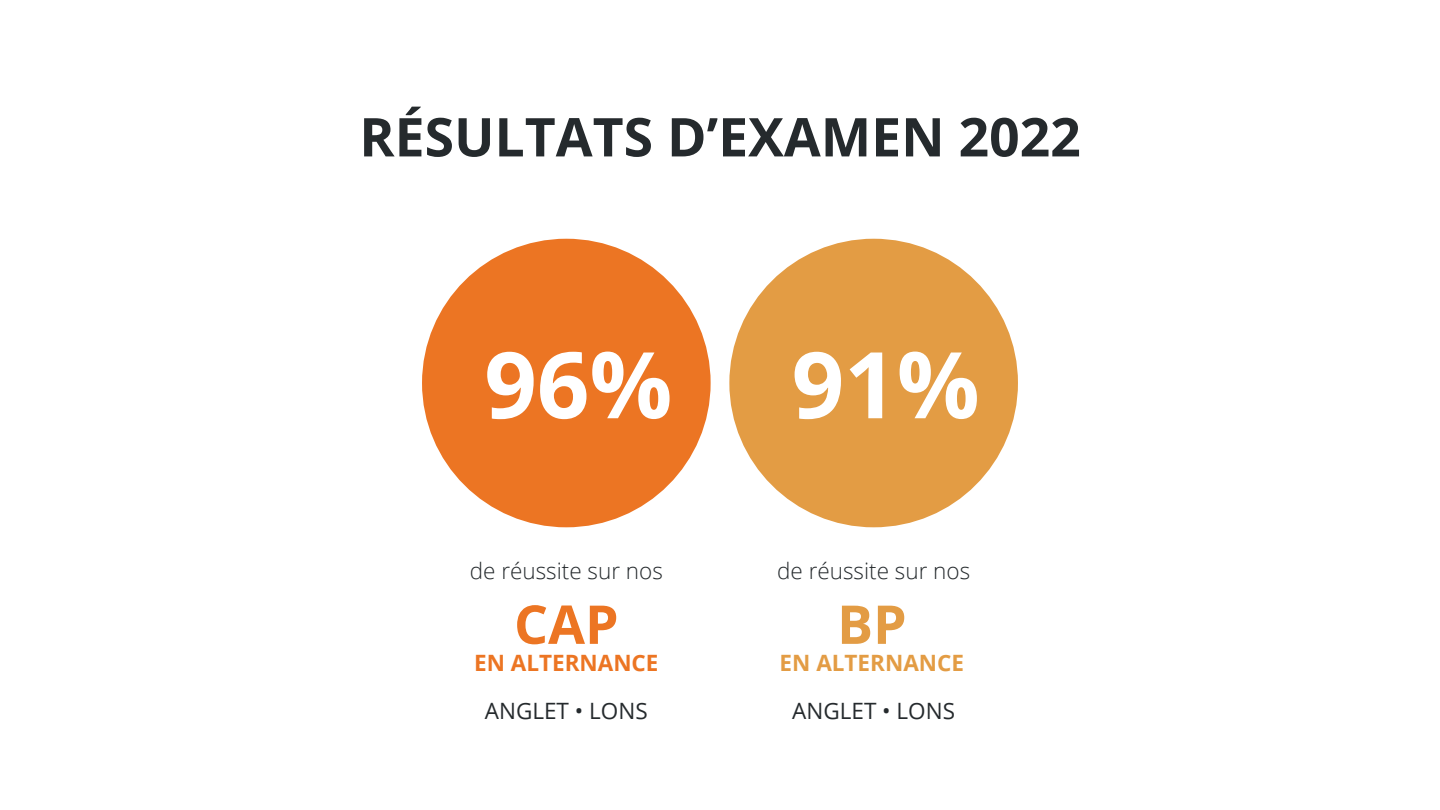
<style>
.page{position:relative;width:1440px;height:810px;background:#fff}
.page>*{position:absolute;margin:0;border:0;box-sizing:border-box;transform-origin:0 0}
.t1{font:700 92.1px "Open Sans";color:#fff}
.t2{font:700 53.47px "Open Sans";color:#252a2d}
.t3{font:700 53.47px "Open Sans";color:#ec7523}
.t4{font:700 53.47px "Open Sans";color:#e39c44}
.t5{font:300 22.5px "Open Sans";color:#252a2d}
.t6{font:22.5px "Open Sans";color:#252a2d}
.t7{font:700 22.5px "Open Sans";color:#ec7523}
.t8{font:700 22.5px "Open Sans";color:#e39c44}
</style>
<div class="page">
<div style="left:422px;top:239px;width:289px;height:288px;background:#ec7523;border-radius:50%"></div>
<div style="left:729px;top:239px;width:289px;height:288px;background:#e39c44;border-radius:50%"></div>
<p class="t2" style="left:359px;top:99px;width:723px">RÉSULTATS D’EXAMEN 2022</p>
<p class="t1" style="left:484px;top:320px;width:190px">96%</p>
<p class="t1" style="left:792px;top:320px;width:190px">91%</p>
<p class="t5" style="left:470px;top:556px;width:195px">de réussite sur nos</p>
<p class="t5" style="left:777px;top:556px;width:195px">de réussite sur nos</p>
<p class="t3" style="left:514px;top:587px;width:106px">CAP</p>
<p class="t7" style="left:474px;top:647px;width:186px">EN ALTERNANCE</p>
<p class="t4" style="left:837px;top:587px;width:71px">BP</p>
<p class="t8" style="left:780px;top:647px;width:186px">EN ALTERNANCE</p>
<p class="t6" style="left:485px;top:695px;width:164px">ANGLET • LONS</p>
<p class="t6" style="left:792px;top:695px;width:164px">ANGLET • LONS</p>
</div>
